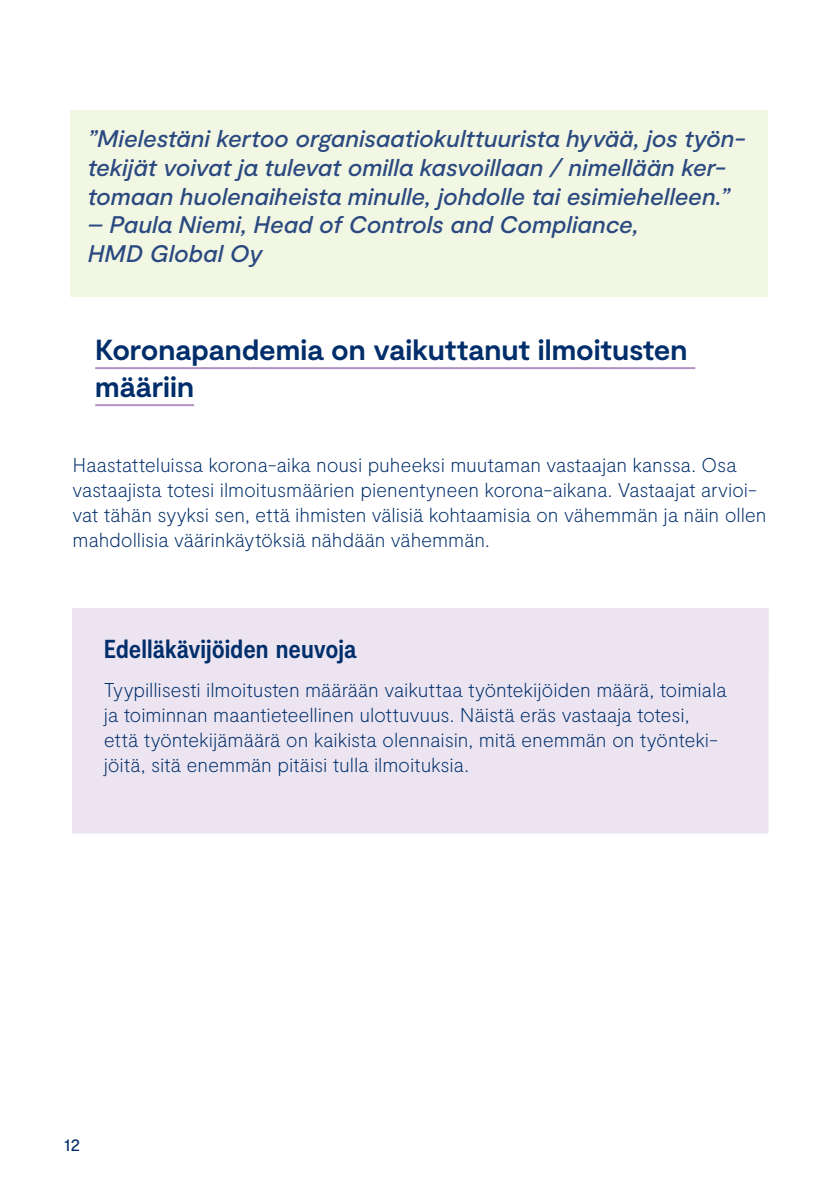
<style>
.page{position:relative;width:840px;height:1191px;background:#fff}
.page>*{position:absolute;margin:0;border:0;box-sizing:border-box;transform-origin:0 0}
.Väliotsikko{font:700 29px/37px "Moderat";letter-spacing:-.005em;color:#002e6b}
.Kaavio___Luettelo_Ot{font:700 condensed 26px "Moderat";letter-spacing:-.005em;color:#002e6b}
.Nosto{font:italic 500 24px/28.8px "Moderat";letter-spacing:-.005em;color:#2a4980}
.Leipis{font:100 20px/25px "Moderat";letter-spacing:-.01em;color:#002e6b}
.t1{font:18px "Moderat";color:#002e6b}
</style>
<div class="page">
<hr style="left:95px;top:367px;width:600px;height:2px;background:#b192c3">
<hr style="left:95px;top:404px;width:99px;height:2px;background:#b192c3">
<div style="left:72px;top:608px;width:696px;height:225px;background:#ece5f1"></div>
<div style="left:71px;top:111px;width:696px;height:186px;background:#f2f7e3"></div>
<p class="Nosto" style="left:88px;top:125px;width:658px">”Mielestäni kertoo organisaatiokulttuurista hyvää, jos työn&shy;tekijät voivat ja tulevat omilla kasvoillaan / nimellään ker&shy;tomaan huolenaiheista minulle, johdolle tai esimiehelleen.”</p>
<p class="Nosto" style="left:88px;top:211px;width:552px">– Paula Niemi, Head of Controls and Compliance,<br>HMD Global Oy</p>
<p class="Väliotsikko" style="left:95px;top:333px;width:593px">Koronapandemia on vaikuttanut ilmoitusten määriin</p>
<p class="Leipis" style="left:72px;top:453px;width:695px">Haastatteluissa korona-aika nousi puheeksi muutaman vastaajan kanssa. Osa vastaajista totesi ilmoitusmäärien pienentyneen korona-aikana. Vastaajat arvioi&shy;vat tähän syyksi sen, että ihmisten välisiä kohtaamisia on vähemmän ja näin ollen mahdollisia väärinkäytöksiä nähdään vähemmän.</p>
<p class="Kaavio___Luettelo_Ot" style="left:104px;top:634px;width:254px">Edelläkävijöiden neuvoja</p>
<p class="Leipis" style="left:104px;top:678px;width:624px">Tyypillisesti ilmoitusten määrään vaikuttaa työntekijöiden määrä, toimiala ja toiminnan maantieteellinen ulottuvuus. Näistä eräs vastaaja totesi, että työntekijämäärä on kaikista olennaisin, mitä enemmän on työnteki&shy;jöitä, sitä enemmän pitäisi tulla ilmoituksia.</p>
<p class="t1" style="left:64px;top:1134px;width:18px">12</p>
</div>
